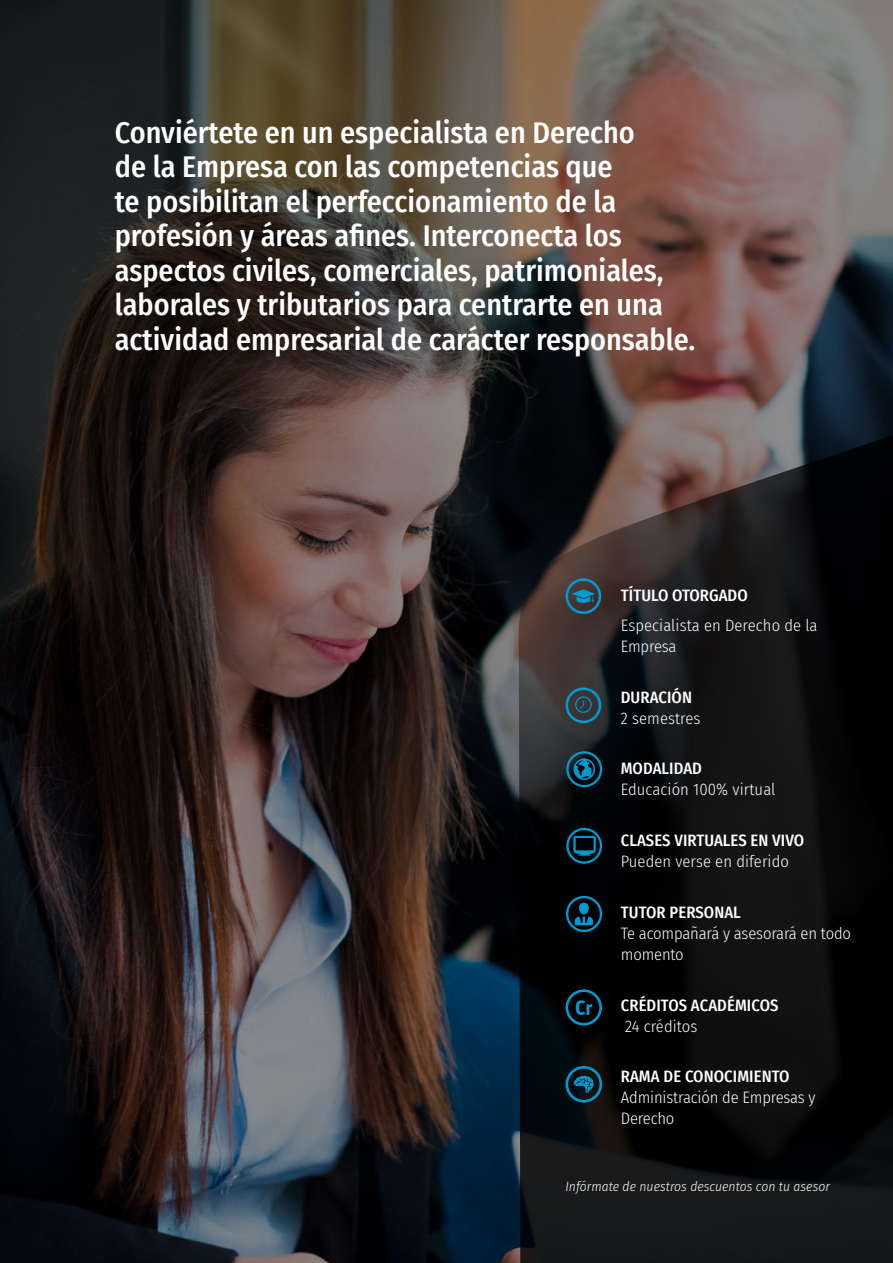
<style>
.page{position:relative;width:893px;height:1263px;background:#fff}
.page>*{position:absolute;margin:0;border:0;box-sizing:border-box;transform-origin:0 0}
.t1{font:500 30px/34.5px "Fira Sans Condensed";color:#fff}
.t2{font:300 16.5px/21px "Fira Sans Condensed";letter-spacing:-.01em;color:#fff}
.t3{font:500 16.5px/21px "Fira Sans Condensed";letter-spacing:.005em;color:#fff}
.t4{font:italic 300 13.5px "Fira Sans Condensed";letter-spacing:.005em;color:#fff}
.s1{font-weight:500}
.s2{font-weight:300}
</style>
<div class="page">
<img style="left:0;top:0;width:893px;height:1263px">
<svg style="left:518px;top:417px;width:375px;height:846px;background:#151415"></svg>
<svg style="left:566px;top:687px;width:35px;height:36px"></svg>
<svg style="left:566px;top:1066px;width:36px;height:36px"></svg>
<svg style="left:566px;top:751px;width:36px;height:36px"></svg>
<svg style="left:566px;top:828px;width:36px;height:36px"></svg>
<svg style="left:566px;top:896px;width:36px;height:36px"></svg>
<svg style="left:566px;top:989px;width:36px;height:36px"></svg>
<svg style="left:566px;top:578px;width:35px;height:36px"></svg>
<p class="t1" style="left:115px;top:114px;width:521px">Conviértete en un especialista en Derecho</p>
<p class="t1" style="left:115px;top:148px;width:499px">de la Empresa con las competencias que</p>
<p class="t1" style="left:115px;top:183px;width:508px">te posibilitan el perfeccionamiento de la profesión y áreas afines. Interconecta los</p>
<p class="t1" style="left:115px;top:252px;width:550px">aspectos civiles, comerciales, patrimoniales, laborales y tributarios para centrarte en una</p>
<p class="t1" style="left:115px;top:321px;width:582px">actividad empresarial de carácter responsable.</p>
<p class="t3" style="left:621px;top:584px;width:128px">TÍTULO OTORGADO</p>
<p class="t2" style="left:621px;top:614px;width:198px">Especialista en Derecho de la<br>Empresa</p>
<p class="t3" style="left:621px;top:685px;width:73px">DURACIÓN</p>
<p class="t2" style="left:621px;top:707px;width:81px">2 semestres</p>
<p class="t2" style="left:621px;top:758px;width:156px"><span class="s1">MODALIDAD<br></span>Educación 100% virtual</p>
<p class="t3" style="left:621px;top:829px;width:185px">CLASES VIRTUALES EN VIVO<br><span class="s2">Pueden verse en diferido</span></p>
<p class="t2" style="left:621px;top:901px;width:232px"><span class="s1">TUTOR PERSONAL<br></span>Te acompañará y asesorará en todo momento</p>
<p class="t3" style="left:621px;top:993px;width:159px">CRÉDITOS ACADÉMICOS</p>
<p class="t2" style="left:625px;top:1015px;width:74px">24 créditos</p>
<p class="t3" style="left:621px;top:1065px;width:170px">RAMA DE CONOCIMIENTO</p>
<p class="t2" style="left:621px;top:1087px;width:196px">Administración de Empresas y<br>Derecho</p>
<p class="t4" style="left:565px;top:1176px;width:266px">Infórmate de nuestros descuentos con tu asesor</p>
</div>
